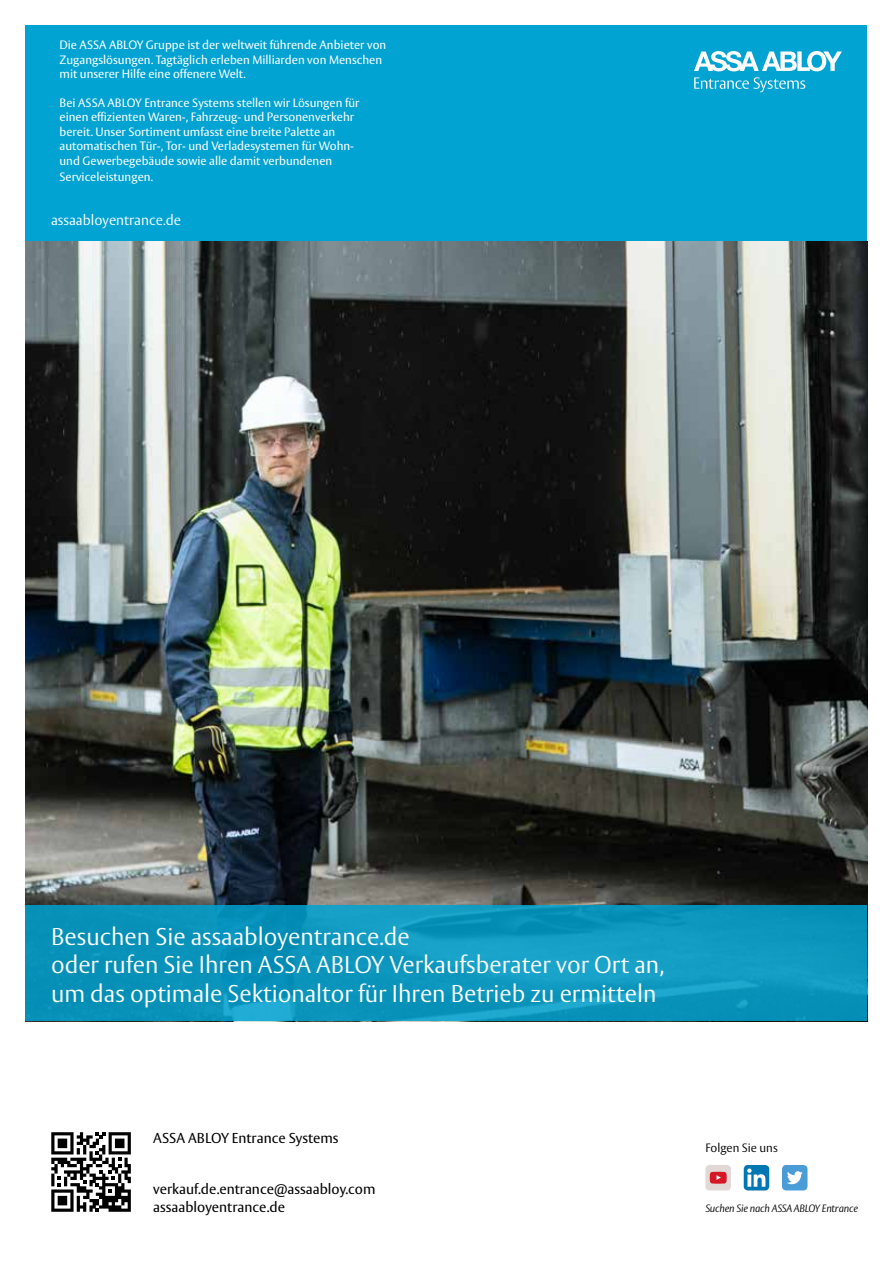
<style>
.page{position:relative;width:893px;height:1263px;background:#fff}
.page>*{position:absolute;margin:0;border:0;box-sizing:border-box;transform-origin:0 0}
.t1{font:300 24px/28.5px "ASSA Vesta";color:#fff}
.t2{font:14.25px/18px "ASSA Vesta";color:#000}
.t3{font:300 14.25px "ASSA Vesta";color:#fff}
.t4{font:12px/14.4px "ASSA Vesta";color:#fff}
.t5{font:300 12px "ASSA Vesta";color:#000}
.t6{font:italic 300 10.5px "ASSA Vesta";letter-spacing:-.02em;color:#000}
</style>
<div class="page">
<div style="left:26px;top:26px;width:841px;height:216px;background:#00a3d2"></div>
<svg style="left:694px;top:51px;width:148px;height:20px"></svg>
<svg style="left:694px;top:77px;width:111px;height:15px"></svg>
<img style="left:26px;top:242px;width:841px;height:663px">
<div style="left:782px;top:1165px;width:25px;height:25px;background:#4a9cd6;border-radius:4px"></div>
<svg style="left:787px;top:1171px;width:16px;height:13px"></svg>
<div style="left:744px;top:1165px;width:25px;height:25px;background:#0076b3;border-radius:4px"></div>
<svg style="left:747px;top:1168px;width:18px;height:19px"></svg>
<div style="left:705px;top:1165px;width:26px;height:25px;background:#e2d9d7;border-radius:4px"></div>
<svg style="left:710px;top:1172px;width:17px;height:12px"></svg>
<svg style="left:51px;top:1132px;width:80px;height:80px"></svg>
<svg style="left:26px;top:905px;width:841px;height:116px;background:#0c96bd"></svg>
<p class="t4" style="left:60px;top:39px;width:328px">Die ASSA ABLOY Gruppe ist der weltweit führende Anbieter von<br>Zugangslösungen. Tagtäglich erleben Milliarden von Menschen mit unserer Hilfe eine offenere Welt.</p>
<p class="t4" style="left:60px;top:96px;width:301px">Bei ASSA ABLOY Entrance Systems stellen wir Lösungen für einen effizienten Waren-, Fahrzeug- und Personenverkehr bereit. Unser Sortiment umfasst eine breite Palette an automatischen Tür-, Tor- und Verladesystemen für Wohn&shy;und Gewerbegebäude sowie alle damit verbundenen</p>
<p class="t4" style="left:60px;top:170px;width:95px">Serviceleistungen.</p>
<p class="t3" style="left:51px;top:211px;width:132px">assaabloyentrance.de</p>
<h1 class="t1" style="left:51px;top:923px;width:615px">Besuchen Sie assaabloyentrance.de<br>oder rufen Sie Ihren ASSA ABLOY Verkaufsberater vor Ort an, um das optimale Sektionaltor für Ihren Betrieb zu ermitteln</h1>
<p class="t2" style="left:153px;top:1129px;width:187px">ASSA ABLOY Entrance Systems</p>
<p class="t2" style="left:153px;top:1180px;width:224px">verkauf.de.entrance@assaabloy.com assaabloyentrance.de</p>
<p class="t5" style="left:705px;top:1140px;width:74px">Folgen Sie uns</p>
<p class="t6" style="left:705px;top:1202px;width:154px">Suchen Sie nach ASSA ABLOY Entrance</p>
</div>
